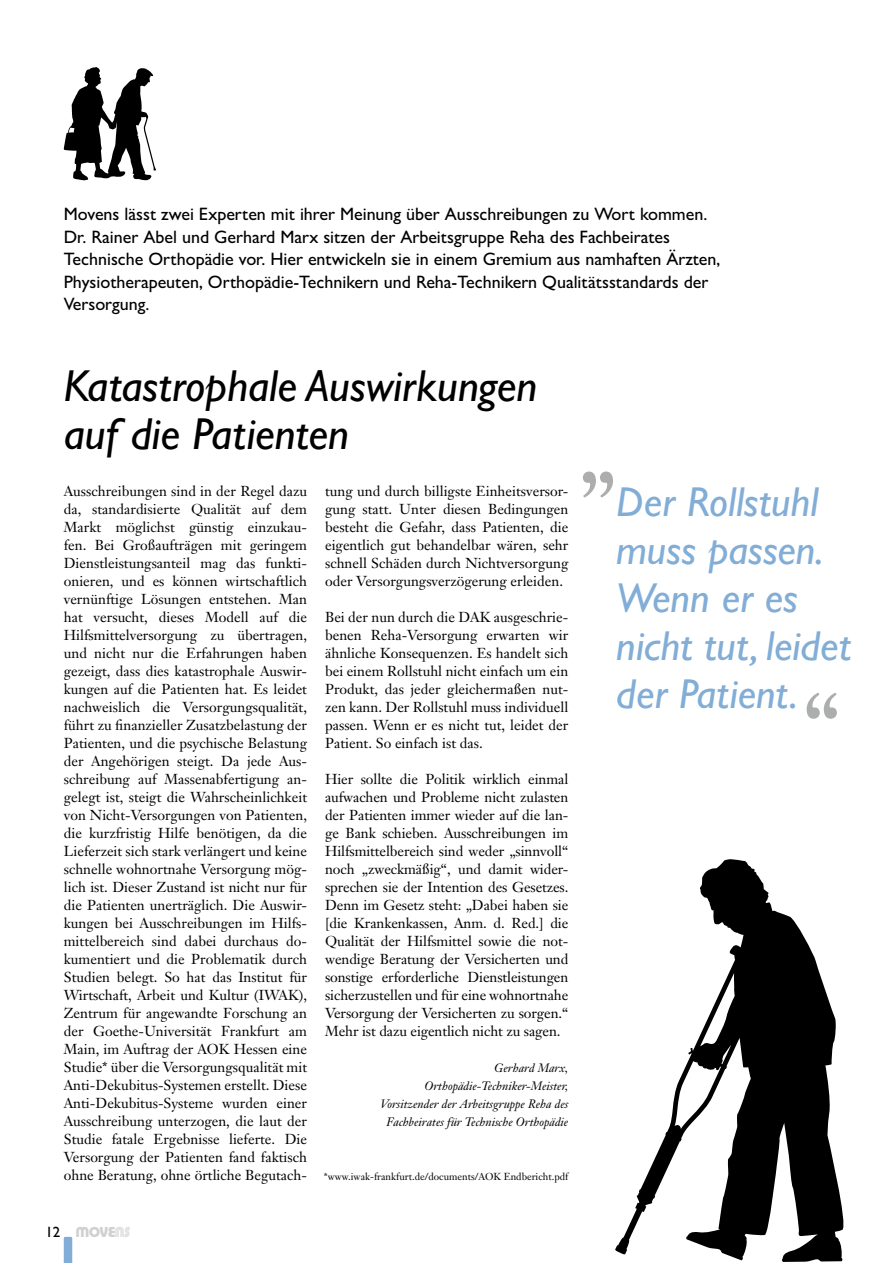
<style>
.page{position:relative;width:893px;height:1263px;background:#fff}
.page>*{position:absolute;margin:0;border:0;box-sizing:border-box;transform-origin:0 0}
.t1{font:italic 500 45px/48px "Gill Sans MT Pro";color:#000}
.t2{font:italic 500 42px/48px "Gill Sans MT Pro";color:#81add6}
.t3{font:500 18px/22.5px "Gill Sans MT Pro";color:#000}
.t4{font:600 15px "Pump Std";color:#cfd0d0}
.t5{font:14.25px/18px "Janson Text LT Pro";color:#000;text-align:justify}
.t6{font:italic 12px/18px "Janson Text LT Pro";color:#000;text-align:right}
.t7{font:10.05px "Janson Text LT Pro";color:#000}
.s1{font-family:"Gill Sans MT Pro";font-weight:500;color:#000}
.s2{font-family:"Pump Std Triline";font-weight:400}
</style>
<div class="page">
<svg style="left:807px;top:693px;width:30px;height:26px"></svg>
<svg style="left:583px;top:471px;width:30px;height:26px"></svg>
<svg style="left:615px;top:859px;width:229px;height:403px"></svg>
<svg style="left:64px;top:67px;width:92px;height:113px"></svg>
<svg style="left:64px;top:1237px;width:8px;height:26px"></svg>
<p class="t3" style="left:64px;top:203px;width:658px">Movens lässt zwei Experten mit ihrer Meinung über Ausschreibungen zu Wort kommen.<br>Dr. Rainer Abel und Gerhard Marx sitzen der Arbeitsgruppe Reha des Fachbeirates Technische Orthopädie vor. Hier entwickeln sie in einem Gremium aus namhaften Ärzten, Physiotherapeuten, Orthopädie-Technikern und Reha-Technikern Qualitätsstandards der Versorgung.</p>
<h1 class="t1" style="left:64px;top:361px;width:475px">Katastrophale Auswirkungen auf die Patienten</h1>
<p class="t5" style="left:64px;top:482px;width:245px">Ausschreibungen sind in der Regel dazu da, standardisierte Qualität auf dem Markt möglichst günstig einzukau&shy;fen. Bei Großaufträgen mit geringem Dienstleistungsanteil mag das funkti&shy;onieren, und es können wirtschaftlich vernünftige Lösungen entstehen. Man hat versucht, dieses Modell auf die Hilfsmittelversorgung zu übertragen, und nicht nur die Erfahrungen haben gezeigt, dass dies katastrophale Auswir&shy;kungen auf die Patienten hat. Es leidet nachweislich die Versorgungsqualität, führt zu finanzieller Zusatzbelastung der Patienten, und die psychische Belastung der Angehörigen steigt. Da jede Aus&shy;schreibung auf Massenabfertigung an&shy;gelegt ist, steigt die Wahrscheinlichkeit von Nicht-Versorgungen von Patienten, die kurzfristig Hilfe benötigen, da die Lieferzeit sich stark verlängert und keine schnelle wohnortnahe Versorgung mög&shy;lich ist. Dieser Zustand ist nicht nur für die Patienten unerträglich. Die Auswir&shy;kungen bei Ausschreibungen im Hilfs&shy;mittelbereich sind dabei durchaus do&shy;kumentiert und die Problematik durch Studien belegt. So hat das Institut für Wirtschaft, Arbeit und Kultur (IWAK), Zentrum für angewandte Forschung an der Goethe-Universität Frankfurt am Main, im Auftrag der AOK Hessen eine Studie* über die Versorgungsqualität mit Anti-Dekubitus-Systemen erstellt. Diese Anti-Dekubitus-Systeme wurden einer Ausschreibung unterzogen, die laut der Studie fatale Ergebnisse lieferte. Die Versorgung der Patienten fand faktisch ohne Beratung, ohne örtliche Begutach-</p>
<p class="t5" style="left:325px;top:482px;width:245px">tung und durch billigste Einheitsversor&shy;gung statt. Unter diesen Bedingungen besteht die Gefahr, dass Patienten, die eigentlich gut behandelbar wären, sehr schnell Schäden durch Nichtversorgung oder Versorgungsverzögerung erleiden.</p>
<p class="t5" style="left:325px;top:608px;width:245px">Bei der nun durch die DAK ausgeschrie&shy;benen Reha-Versorgung erwarten wir ähnliche Konsequenzen. Es handelt sich bei einem Rollstuhl nicht einfach um ein Produkt, das jeder gleichermaßen nut&shy;zen kann. Der Rollstuhl muss individuell passen. Wenn er es nicht tut, leidet der Patient. So einfach ist das.</p>
<p class="t5" style="left:325px;top:770px;width:245px">Hier sollte die Politik wirklich einmal aufwachen und Probleme nicht zulasten der Patienten immer wieder auf die lan&shy;ge Bank schieben. Ausschreibungen im Hilfsmittelbereich sind weder „sinnvoll“ noch „zweckmäßig“, und damit wider&shy;sprechen sie der Intention des Gesetzes.<br>Denn im Gesetz steht: „Dabei haben sie [die Krankenkassen, Anm. d. Red.] die Qualität der Hilfsmittel sowie die not&shy;wendige Beratung der Versicherten und sonstige erforderliche Dienstleistungen sicherzustellen und für eine wohnortnahe Versorgung der Versicherten zu sorgen.“ Mehr ist dazu eigentlich nicht zu sagen.</p>
<p class="t6" style="left:381px;top:1059px;width:189px">Gerhard Marx,<br>Orthopädie-Techniker-Meister,<br>Vorsitzender der Arbeitsgruppe Reha des<br>Fachbeirates für Technische Orthopädie</p>
<p class="t7" style="left:324px;top:1170px;width:246px">*www.iwak-frankfurt.de/documents/AOK Endbericht.pdf</p>
<p class="t4" style="left:45px;top:1223px;width:86px"><span class="s1">12</span> MOVE<span class="s2">ns</span></p>
<h2 class="t2" style="left:616px;top:477px;width:236px">Der Rollstuhl muss passen.<br>Wenn er es nicht tut, leidet der Patient.</h2>
</div>
